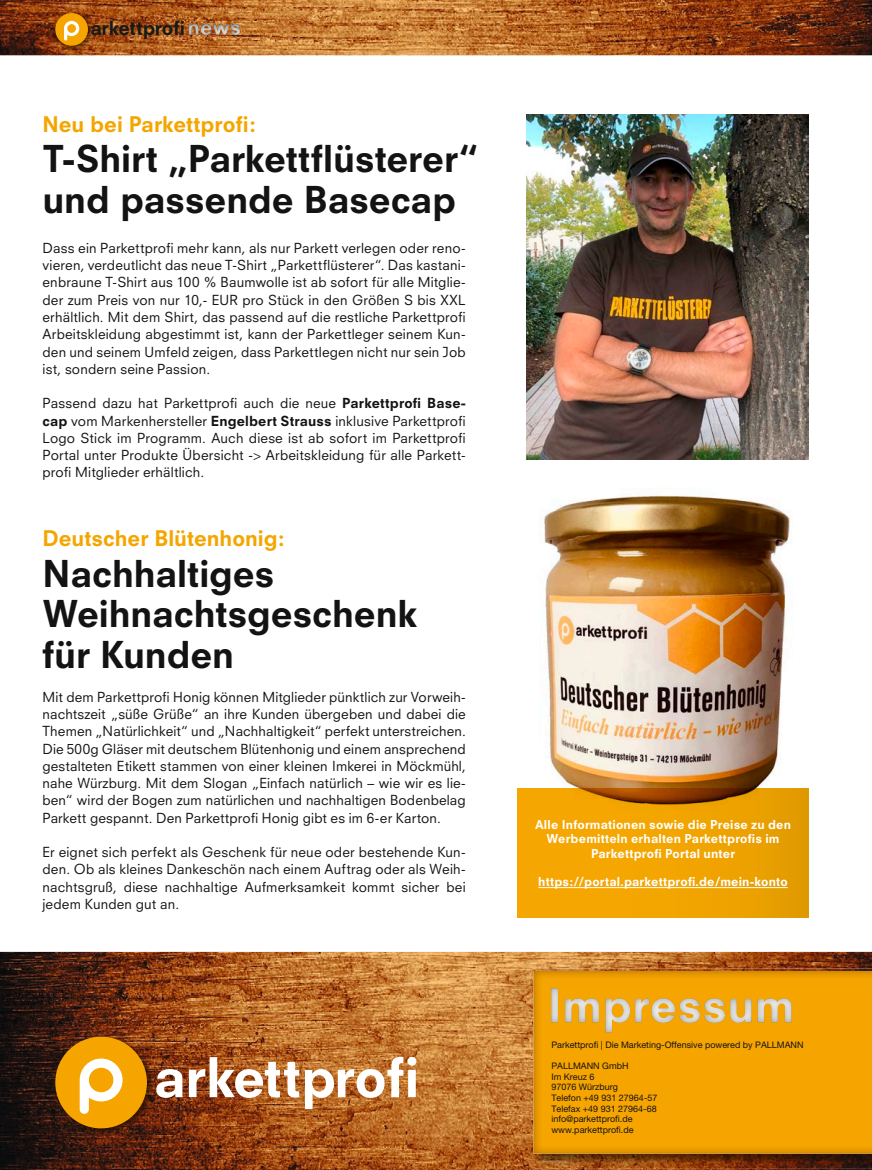
<style>
.page{position:relative;width:872px;height:1170px;background:#fff}
.page>*{position:absolute;margin:0;border:0;box-sizing:border-box;transform-origin:0 0}
.t1{font:800 53.25px "Neuzeit S";letter-spacing:-.005em;color:#fff}
.t2{font:800 36px/40.5px "Neuzeit S";letter-spacing:-.005em;color:#141314}
.t3{font:800 21px "Neuzeit S";color:#f4a600}
.t4{font:800 18.9px "Neuzeit S";letter-spacing:-.005em;color:#181a19}
.t5{font:13.5px/17.2px "Neuzeit S";letter-spacing:.01em;color:#141314;text-align:justify}
.t6{font:800 12px/14.4px "Neuzeit S";letter-spacing:.015em;color:#fff;text-align:center}
.t7{font:9px/10.5px "Helvetica Neue LT Std";color:#141314}
.s1{font-weight:800}
</style>
<div class="page">
<img style="left:0;top:0;width:872px;height:55px">
<img style="left:189px;top:24px;width:41px;height:11px">
<svg style="left:230px;top:24px;width:10px;height:11px"></svg>
<img style="left:52px;top:10px;width:42px;height:42px">
<div style="left:55px;top:13px;width:33px;height:33px;background:#f5a400;border-radius:50%"></div>
<svg style="left:64px;top:21px;width:15px;height:20px"></svg>
<img style="left:0;top:951px;width:872px;height:218px">
<img style="left:54px;top:1034px;width:101px;height:102px">
<div style="left:55px;top:1036px;width:92px;height:92px;background:#f5a400;border-radius:50%"></div>
<svg style="left:80px;top:1058px;width:43px;height:55px"></svg>
<img style="left:531px;top:968px;width:341px;height:199px">
<img style="left:533px;top:970px;width:339px;height:183px">
<img style="left:551px;top:1022px;width:240px;height:10px">
<img style="left:551px;top:988px;width:240px;height:34px">
<img style="left:526px;top:115px;width:282px;height:345px">
<div style="left:518px;top:788px;width:290px;height:129px;background:linear-gradient(to right,#faa901,#e79e01)"></div>
<hr style="left:538px;top:887px;width:249px;height:1px;background:#fff">
<img style="left:517px;top:490px;width:292px;height:356px">
<h3 class="t4" style="left:90px;top:16px;width:96px">arkettprofi</h3>
<h3 class="t3" style="left:43px;top:111px;width:214px">Neu bei Parkettprofi:</h3>
<h2 class="t2" style="left:43px;top:139px;width:437px">T-Shirt „Parkettflüsterer“ und passende Basecap</h2>
<p class="t5" style="left:43px;top:239px;width:425px">Dass ein Parkettprofi mehr kann, als nur Parkett verlegen oder reno&shy;vieren, verdeutlicht das neue T-Shirt „Parkettflüsterer“. Das kastani&shy;enbraune T-Shirt aus 100 % Baumwolle ist ab sofort für alle Mitglie&shy;der zum Preis von nur 10,- EUR pro Stück in den Größen S bis XXL erhältlich. Mit dem Shirt, das passend auf die restliche Parkettprofi Arbeitskleidung abgestimmt ist, kann der Parkettleger seinem Kun&shy;den und seinem Umfeld zeigen, dass Parkettlegen nicht nur sein Job ist, sondern seine Passion.</p>
<p class="t5" style="left:43px;top:394px;width:425px">Passend dazu hat Parkettprofi auch die neue <span class="s1">Parkettprofi Base&shy;cap</span> vom Markenhersteller <span class="s1">Engelbert Strauss</span> inklusive Parkettprofi Logo Stick im Programm. Auch diese ist ab sofort im Parkettprofi Portal unter Produkte Übersicht -&gt; Arbeitskleidung für alle Parkett&shy;profi Mitglieder erhältlich.</p>
<h3 class="t3" style="left:43px;top:525px;width:243px">Deutscher Blütenhonig:</h3>
<h2 class="t2" style="left:43px;top:553px;width:376px">Nachhaltiges<br>Weihnachtsgeschenk für Kunden</h2>
<p class="t5" style="left:42px;top:688px;width:425px;text-align:left">Mit dem Parkettprofi Honig können Mitglieder pünktlich zur Vorweih&shy;nachtszeit „süße Grüße“ an ihre Kunden übergeben und dabei die Themen „Natürlichkeit“ und „Nachhaltigkeit“ perfekt unterstreichen.<br>Die 500g Gläser mit deutschem Blütenhonig und einem ansprechend gestalteten Etikett stammen von einer kleinen Imkerei in Möckmühl, nahe Würzburg. Mit dem Slogan „Einfach natürlich – wie wir es lie&shy;ben“ wird der Bogen zum natürlichen und nachhaltigen Bodenbelag Parkett gespannt. Den Parkettprofi Honig gibt es im 6-er Karton.</p>
<p class="t5" style="left:42px;top:843px;width:425px">Er eignet sich perfekt als Geschenk für neue oder bestehende Kun&shy;den. Ob als kleines Dankeschön nach einem Auftrag oder als Weih&shy;nachtsgruß, diese nachhaltige Aufmerksamkeit kommt sicher bei jedem Kunden gut an.</p>
<h1 class="t1" style="left:154px;top:1031px;width:267px">arkettprofi</h1>
<h1 class="t1" style="left:154px;top:1044px;width:267px">arkettprofi</h1>
<p class="t6" style="left:535px;top:817px;width:257px">Alle Informationen sowie die Preise zu den<br>Werbemitteln erhalten Parkettprofis im<br>Parkettprofi Portal unter</p>
<p class="t6" style="left:538px;top:874px;width:251px">https://portal.parkettprofi.de/mein-konto</p>
<p class="t7" style="left:551px;top:1038px;width:254px">Parkettprofi | Die Marketing-Offensive powered by PALLMANN</p>
<p class="t7" style="left:551px;top:1060px;width:108px">PALLMANN GmbH<br>Im Kreuz 6<br>97076 Würzburg<br>Telefon +49 931 27964-57<br>Telefax +49 931 27964-68 info@parkettprofi.de www.parkettprofi.de</p>
<p class="t7" style="left:551px;top:1057px;width:108px">Im Kreuz 6<br>97076 Würzburg<br>Telefon +49 931 27964-57<br>Telefax +49 931 27964-68 info@parkettprofi.de www.parkettprofi.de</p>
</div>
